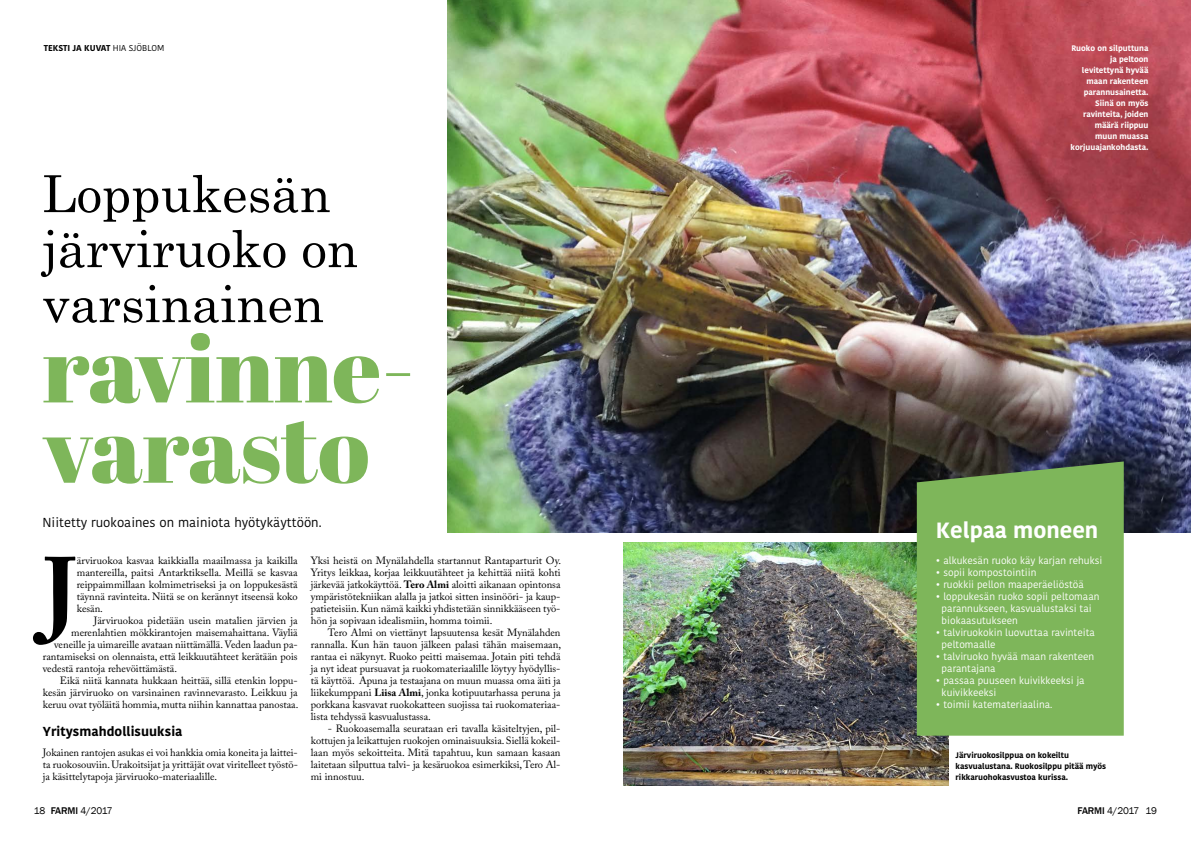
<style>
.page{position:relative;width:1191px;height:842px;background:#fff}
.page>*{position:absolute;margin:0;border:0;box-sizing:border-box;transform-origin:0 0}
.t1{font:700 94.9px "Adobe Caslon Pro";color:#000}
.t2{font:700 22px "Kohinoor Devanagari";color:#fff}
.t3{font:13px "Kohinoor Devanagari";color:#000}
.t4{font:700 13px "Kohinoor Devanagari";letter-spacing:.005em;color:#000}
.t5{font:10.5px/12px "Adobe Caslon Pro";color:#000;text-align:justify}
.t6{font:10px/12px "Kohinoor Devanagari";color:#fff}
.t7{font:10px "Franklin Gothic";letter-spacing:-.03em;color:#000}
.t8{font:700 8.5px "Kohinoor Devanagari";color:#000}
.t9{font:700 8px/11px "Kohinoor Devanagari";color:#fff;text-align:right}
.t10{font:700 8px/11px "Kohinoor Devanagari";color:#000}
.s1{font-weight:400}
.s2{font-weight:700}
.s3{font-weight:500}
</style>
<div class="page">
<img style="left:624px;top:542px;width:324px;height:243px">
<img style="left:447px;top:0;width:744px;height:533px">
<svg style="left:43px;top:421px;width:325px;height:63px"></svg>
<svg style="left:43px;top:333px;width:367px;height:70px"></svg>
<svg style="left:43px;top:285px;width:280px;height:38px"></svg>
<svg style="left:41px;top:230px;width:316px;height:47px"></svg>
<svg style="left:44px;top:175px;width:286px;height:47px"></svg>
<div style="left:917px;top:461px;width:206px;height:275px;background:#7eb65a"></div>
<p class="t8" style="left:44px;top:44px;width:122px">TEKSTI JA KUVAT <span class="s1">HIA SJÖBLOM</span></p>
<p class="t3" style="left:43px;top:515px;width:281px">Niitetty ruokoaines on mainiota hyötykäyttöön.</p>
<p class="t5" style="left:311px;top:554px;width:252px">Yksi heistä on Mynälahdella startannut Rantaparturit Oy.<br>Yritys leikkaa, korjaa leikkuutähteet ja kehittää niitä kohti järkevää jatkokäyttöä. <span class="s2">Tero Almi</span> aloitti aikanaan opintonsa ympäristötekniikan alalla ja jatkoi sitten insinööri- ja kaup&shy;patieteisiin. Kun nämä kaikki yhdistetään sinnikkääseen työ&shy;hön ja sopivaan idealismiin, homma toimii.</p>
<p class="t5" style="left:311px;top:626px;width:252px;text-indent:17px">Tero Almi on viettänyt lapsuutensa kesät Mynälahden rannalla. Kun hän tauon jälkeen palasi tähän maisemaan, rantaa ei näkynyt. Ruoko peitti maisemaa. Jotain piti tehdä ja nyt ideat pursuavat ja ruokomateriaalille löytyy hyödyllis&shy;tä käyttöä. Apuna ja testaajana on muun muassa oma äiti ja liikekumppani <span class="s2">Liisa Almi</span>, jonka kotipuutarhassa peruna ja porkkana kasvavat ruokokatteen suojissa tai ruokomateriaa&shy;lista tehdyssä kasvualustassa.</p>
<p class="t5" style="left:311px;top:722px;width:251px;text-indent:17px">- Ruokoasemalla seurataan eri tavalla käsiteltyjen, pil&shy;kottujen ja leikattujen ruokojen ominaisuuksia. Siellä kokeil&shy;laan myös sekoitteita. Mitä tapahtuu, kun samaan kasaan laitetaan silputtua talvi- ja kesäruokoa esimerkiksi, Tero Al&shy;mi innostuu.</p>
<h1 class="t1" style="left:43px;top:536px;width:35px">J</h1>
<p class="t5" style="left:77px;top:554px;width:222px">ärviruokoa kasvaa kaikkialla maailmassa ja kaikilla mantereilla, paitsi Antarktiksella. Meillä se kasvaa reippaimmillaan kolmimetriseksi ja on loppukesästä täynnä ravinteita. Niitä se on kerännyt itseensä koko kesän.</p>
<p class="t5" style="left:94px;top:614px;width:205px">Järviruokoa pidetään usein matalien järvien ja</p>
<p class="t5" style="left:71px;top:626px;width:228px">merenlahtien mökkirantojen maisemahaittana. Väyliä</p>
<p class="t5" style="left:54px;top:638px;width:245px">veneille ja uimareille avataan niittämällä. Veden laadun pa-</p>
<p class="t5" style="left:43px;top:650px;width:256px">rantamiseksi on olennaista, että leikkuutähteet kerätään pois</p>
<p class="t5" style="left:43px;top:662px;width:136px">vedestä rantoja rehevöittämästä.</p>
<p class="t5" style="left:60px;top:674px;width:239px">Eikä niitä kannata hukkaan heittää, sillä etenkin loppu-</p>
<p class="t5" style="left:43px;top:686px;width:256px">kesän järviruoko on varsinainen ravinnevarasto. Leikkuu ja</p>
<p class="t5" style="left:43px;top:698px;width:257px">keruu ovat työläitä hommia, mutta niihin kannattaa panostaa.</p>
<p class="t4" style="left:43px;top:724px;width:141px">Yritysmahdollisuuksia</p>
<p class="t5" style="left:43px;top:746px;width:257px">Jokainen rantojen asukas ei voi hankkia omia koneita ja laittei&shy;ta ruokosouviin. Urakoitsijat ja yrittäjät ovat viritelleet työstö&shy;ja käsittelytapoja järviruoko-materiaalille.</p>
<p class="t9" style="left:1070px;top:43px;width:79px">Ruoko on silputtuna ja peltoon levitettynä hyvää maan rakenteen parannusainetta.<br>Siinä on myös ravinteita, joiden määrä riippuu muun muassa korjuuajankohdasta.</p>
<h2 class="t2" style="left:936px;top:517px;width:164px">Kelpaa moneen</h2>
<p class="t6" style="left:936px;top:555px;width:168px">• alkukesän ruoko käy karjan rehuksi</p>
<p class="t6" style="left:936px;top:567px;width:102px">• sopii kompostointiin</p>
<p class="t6" style="left:936px;top:579px;width:149px">• ruokkii pellon maaperäeliöstöä</p>
<p class="t6" style="left:941px;top:591px;width:159px;text-indent:-6px">• loppukesän ruoko sopii peltomaan parannukseen, kasvualustaksi tai biokaasutukseen</p>
<p class="t6" style="left:941px;top:627px;width:155px;text-indent:-6px">• talviruokokin luovuttaa ravinteita peltomaalle</p>
<p class="t6" style="left:941px;top:651px;width:154px;text-indent:-6px">• talviruoko hyvää maan rakenteen parantajana</p>
<p class="t6" style="left:941px;top:675px;width:145px;text-indent:-6px">• passaa puuseen kuivikkeeksi ja kuivikkeeksi</p>
<p class="t6" style="left:936px;top:699px;width:118px">• toimii katemateriaalina.</p>
<p class="t10" style="left:955px;top:749px;width:152px">Järviruokosilppua on kokeiltu kasvualustana. Ruokosilppu pitää myös rikkaruohokasvustoa kurissa.</p>
<p class="t7" style="left:34px;top:804px;width:80px">18 <span class="s3">FARMI</span> 4/2017</p>
<p class="t7" style="left:1077px;top:804px;width:81px"><span class="s3">FARMI</span> 4/2017 19</p>
</div>
